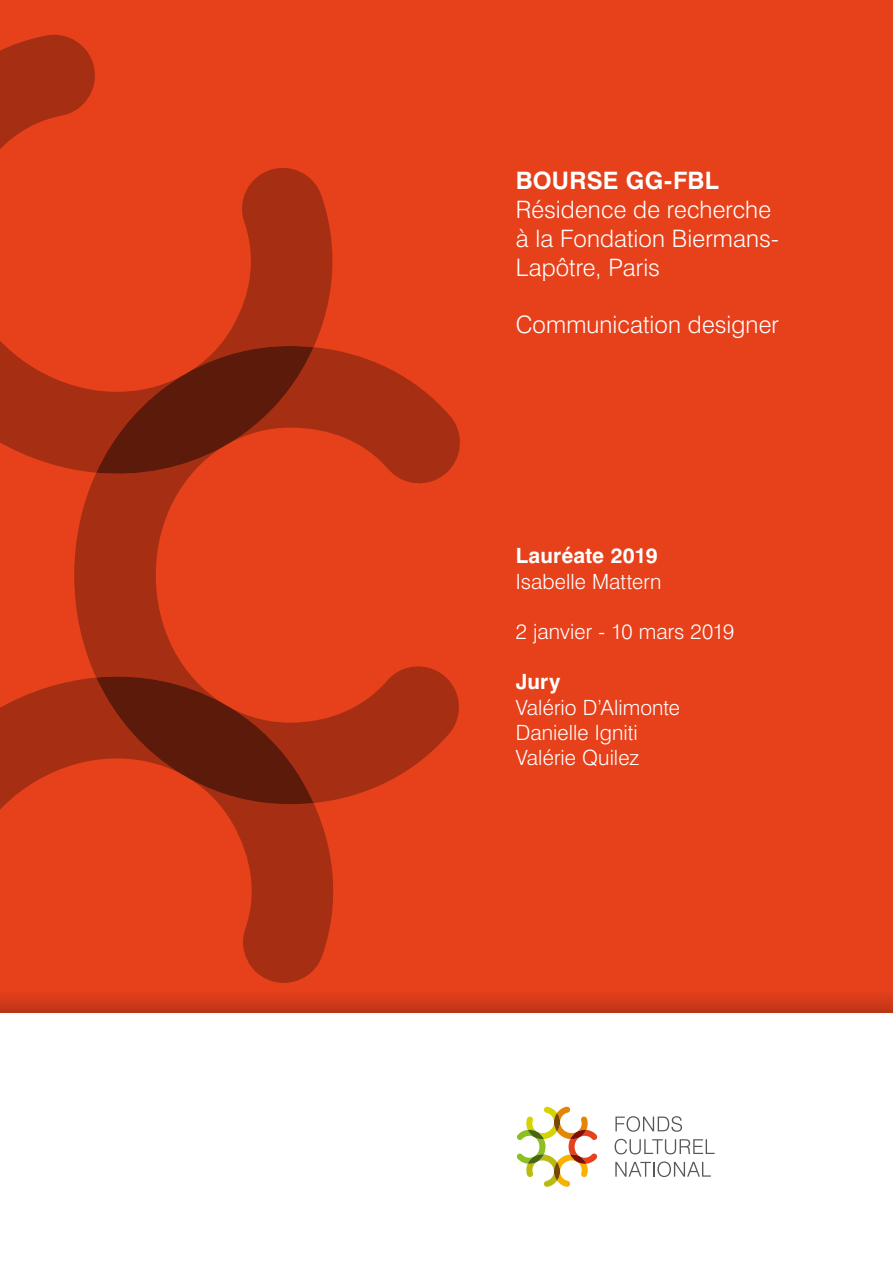
<style>
.page{position:relative;width:893px;height:1263px;background:#e7411c}
.page>*{position:absolute;margin:0;border:0;box-sizing:border-box;transform-origin:0 0}
.t1{font:300 24px/28.8px "Swiss 721 BT";letter-spacing:.005em;color:#fff}
.t2{font:700 24px "Swiss 721 BT";letter-spacing:.01em;color:#fff}
.t3{font:300 21px/25.2px "Swiss 721 BT";letter-spacing:.005em;color:#fff}
.t4{font:700 21px "Swiss 721 BT";letter-spacing:.01em;color:#fff}
</style>
<div class="page">
<svg style="left:0;top:35px;width:460px;height:946px"></svg>
<div style="left:0;top:981px;width:893px;height:32px;background:linear-gradient(to bottom,#f1441d,#c03617)"></div>
<div style="left:0;top:1013px;width:893px;height:250px;background:#fff"></div>
<svg style="left:615px;top:1116px;width:67px;height:16px"></svg>
<svg style="left:615px;top:1139px;width:99px;height:15px"></svg>
<svg style="left:615px;top:1161px;width:96px;height:16px"></svg>
<svg style="left:516px;top:1106px;width:81px;height:81px"></svg>
<p class="t2" style="left:516px;top:166px;width:204px">BOURSE GG-FBL</p>
<p class="t1" style="left:516px;top:195px;width:265px">Résidence de recherche à la Fondation Biermans-<br>Lapôtre, Paris</p>
<p class="t1" style="left:516px;top:310px;width:265px">Communication designer</p>
<p class="t4" style="left:516px;top:543px;width:143px">Lauréate 2019</p>
<p class="t3" style="left:516px;top:568px;width:147px">Isabelle Mattern</p>
<p class="t3" style="left:516px;top:619px;width:220px">2 janvier - 10 mars 2019</p>
<p class="t4" style="left:516px;top:669px;width:46px">Jury</p>
<p class="t3" style="left:516px;top:694px;width:166px">Valério D’Alimonte<br>Danielle Igniti<br>Valérie Quilez</p>
</div>
